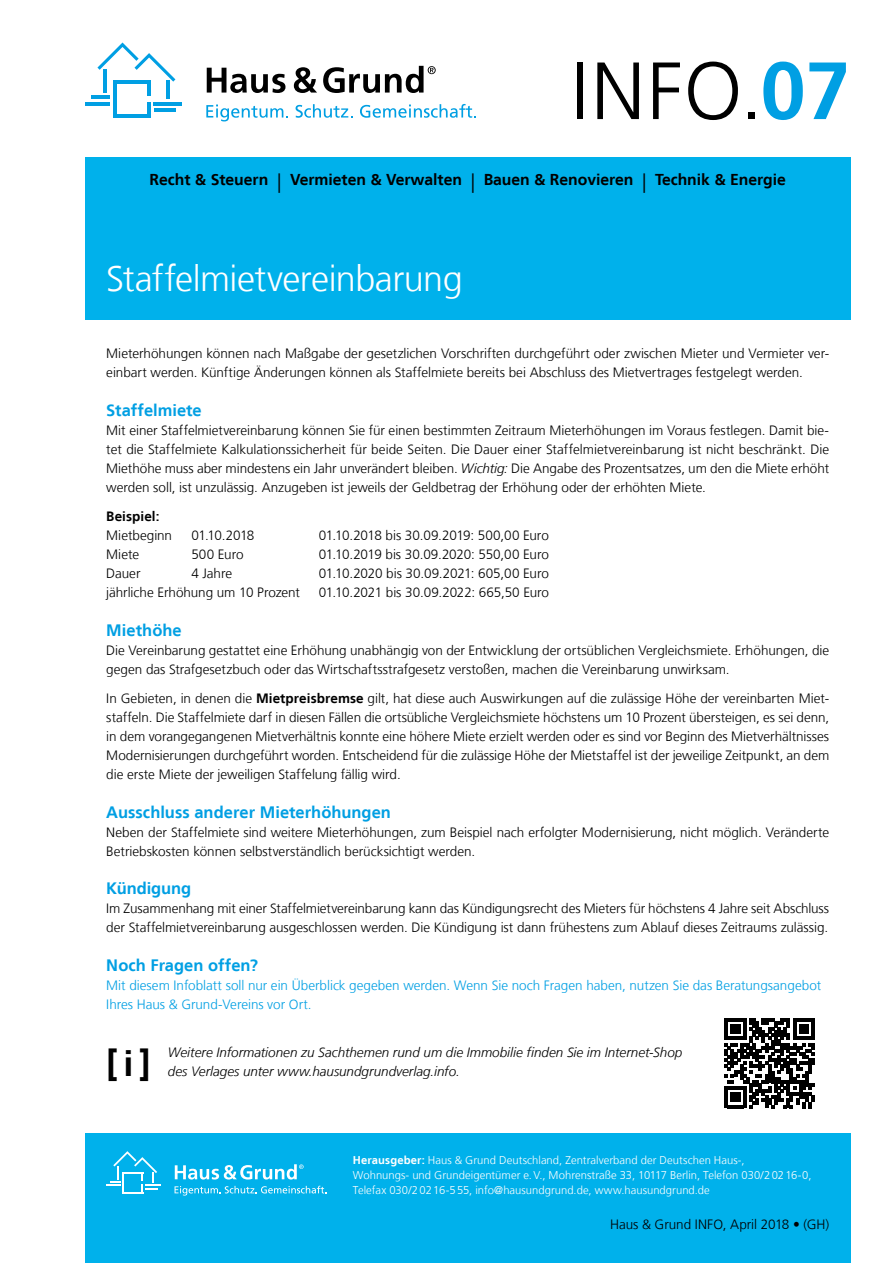
<style>
.page{position:relative;width:893px;height:1263px;background:#fff}
.page>*{position:absolute;margin:0;border:0;box-sizing:border-box;transform-origin:0 0}
.t1{font:300 81px "Frutiger LT";color:#000}
.t2{font:300 36px "Frutiger LT";letter-spacing:-.015em;color:#fff}
.t3{font:700 36px "Frutiger LT";color:#000}
.t4{font:700 16.5px "Frutiger LT";color:#009fe3}
.t5{font:700 15.75px "Frutiger LT";color:#000}
.t6{font:300 13.5px/19.2px "Frutiger LT";letter-spacing:-.005em;color:#000}
.t7{font:300 13.5px/19.2px "Frutiger LT";color:#009fe3}
.t8{font:italic 300 13.5px "Frutiger LT";color:#000}
.t9{font:700 13.5px "Frutiger LT";letter-spacing:.005em;color:#000}
.t10{font:300 11.25px/15px "Frutiger LT";letter-spacing:.005em;color:#fff}
.s1{font-weight:700;color:#009fe3}
.s2{font-weight:300;font-size:19.5px}
.s3{font-style:italic}
.s4{font-weight:700}
</style>
<div class="page">
<div style="left:85px;top:157px;width:765px;height:163px;background:#00b1eb"></div>
<hr style="left:113px;top:80px;width:3px;height:38px;background:#009fe3">
<hr style="left:147px;top:102px;width:4px;height:16px;background:#009fe3">
<hr style="left:113px;top:114px;width:38px;height:4px;background:#009fe3">
<hr style="left:113px;top:80px;width:38px;height:3px;background:#009fe3">
<hr style="left:154px;top:108px;width:21px;height:3px;background:#009fe3">
<hr style="left:154px;top:102px;width:28px;height:3px;background:#009fe3">
<hr style="left:147px;top:80px;width:4px;height:16px;background:#009fe3">
<hr style="left:166px;top:81px;width:3px;height:18px;background:#009fe3">
<hr style="left:91px;top:96px;width:19px;height:3px;background:#009fe3">
<hr style="left:85px;top:102px;width:25px;height:3px;background:#009fe3">
<hr style="left:104px;top:69px;width:3px;height:24px;background:#009fe3">
<svg style="left:97px;top:43px;width:78px;height:39px"></svg>
<svg style="left:207px;top:68px;width:78px;height:25px"></svg>
<svg style="left:294px;top:67px;width:23px;height:26px"></svg>
<svg style="left:323px;top:66px;width:113px;height:27px"></svg>
<svg style="left:206px;top:105px;width:82px;height:16px"></svg>
<svg style="left:296px;top:104px;width:57px;height:14px"></svg>
<svg style="left:360px;top:104px;width:116px;height:14px"></svg>
<div style="left:85px;top:1133px;width:765px;height:130px;background:#00b1eb"></div>
<svg style="left:106px;top:1151px;width:55px;height:42px"></svg>
<svg style="left:175px;top:1164px;width:129px;height:15px"></svg>
<svg style="left:175px;top:1186px;width:151px;height:9px"></svg>
<svg style="left:725px;top:1018px;width:90px;height:90px"></svg>
<h1 class="t1" style="left:571px;top:45px;width:280px">INFO.<span class="s1">07</span></h1>
<p class="t5" style="left:150px;top:170px;width:638px">Recht &amp; Steuern <span class="s2">|</span> Vermieten &amp; Verwalten <span class="s2">|</span> Bauen &amp; Renovieren <span class="s2">|</span> Technik &amp; Energie</p>
<h2 class="t2" style="left:106px;top:258px;width:358px">Staffelmietvereinbarung</h2>
<p class="t6" style="left:106px;top:344px;width:724px">Mieterhöhungen können nach Maßgabe der gesetzlichen Vorschriften durchgeführt oder zwischen Mieter und Vermieter ver&shy;einbart werden. Künftige Änderungen können als Staffelmiete bereits bei Abschluss des Mietvertrages festgelegt werden.</p>
<p class="t4" style="left:106px;top:400px;width:97px">Staffelmiete</p>
<p class="t6" style="left:106px;top:421px;width:724px;text-align:justify">Mit einer Staffelmietvereinbarung können Sie für einen bestimmten Zeitraum Mieterhöhungen im Voraus festlegen. Damit bie&shy;tet die Staffelmiete Kalkulationssicherheit für beide Seiten. Die Dauer einer Staffelmietvereinbarung ist nicht beschränkt. Die Miethöhe muss aber mindestens ein Jahr unverändert bleiben. <span class="s3">Wichtig:</span> Die Angabe des Prozentsatzes, um den die Miete erhöht werden soll, ist unzulässig. Anzugeben ist jeweils der Geldbetrag der Erhöhung oder der erhöhten Miete.</p>
<p class="t9" style="left:106px;top:508px;width:55px">Beispiel:</p>
<p class="t6" style="left:106px;top:526px;width:67px">Mietbeginn</p>
<p class="t6" style="left:191px;top:526px;width:65px">01.10.2018</p>
<p class="t6" style="left:319px;top:526px;width:231px">01.10.2018 bis 30.09.2019: 500,00 Euro</p>
<p class="t6" style="left:106px;top:545px;width:34px">Miete</p>
<p class="t6" style="left:191px;top:545px;width:54px">500 Euro</p>
<p class="t6" style="left:319px;top:545px;width:231px">01.10.2019 bis 30.09.2020: 550,00 Euro</p>
<p class="t6" style="left:106px;top:564px;width:36px">Dauer</p>
<p class="t6" style="left:191px;top:564px;width:42px">4 Jahre</p>
<p class="t6" style="left:319px;top:564px;width:231px">01.10.2020 bis 30.09.2021: 605,00 Euro</p>
<p class="t6" style="left:106px;top:583px;width:195px">jährliche Erhöhung um 10 Prozent</p>
<p class="t6" style="left:319px;top:583px;width:232px">01.10.2021 bis 30.09.2022: 665,50 Euro</p>
<p class="t4" style="left:106px;top:620px;width:77px">Miethöhe</p>
<p class="t6" style="left:106px;top:641px;width:724px">Die Vereinbarung gestattet eine Erhöhung unabhängig von der Entwicklung der ortsüblichen Vergleichsmiete. Erhöhungen, die gegen das Strafgesetzbuch oder das Wirtschaftsstrafgesetz verstoßen, machen die Vereinbarung unwirksam.</p>
<p class="t6" style="left:106px;top:689px;width:724px;text-align:justify">In Gebieten, in denen die <span class="s4">Mietpreisbremse</span> gilt, hat diese auch Auswirkungen auf die zulässige Höhe der vereinbarten Miet&shy;staffeln. Die Staffelmiete darf in diesen Fällen die ortsübliche Vergleichsmiete höchstens um 10 Prozent übersteigen, es sei denn, in dem vorangegangenen Mietverhältnis konnte eine höhere Miete erzielt werden oder es sind vor Beginn des Mietverhältnisses Modernisierungen durchgeführt worden. Entscheidend für die zulässige Höhe der Mietstaffel ist der jeweilige Zeitpunkt, an dem die erste Miete der jeweiligen Staffelung fällig wird.</p>
<p class="t4" style="left:106px;top:802px;width:286px">Ausschluss anderer Mieterhöhungen</p>
<p class="t6" style="left:106px;top:823px;width:724px">Neben der Staffelmiete sind weitere Mieterhöhungen, zum Beispiel nach erfolgter Modernisierung, nicht möglich. Veränderte<br>Betriebskosten können selbstverständlich berücksichtigt werden.</p>
<p class="t4" style="left:106px;top:879px;width:86px">Kündigung</p>
<p class="t6" style="left:106px;top:899px;width:724px">Im Zusammenhang mit einer Staffelmietvereinbarung kann das Kündigungsrecht des Mieters für höchstens 4 Jahre seit Abschluss der Staffelmietvereinbarung ausgeschlossen werden. Die Kündigung ist dann frühestens zum Ablauf dieses Zeitraums zulässig.</p>
<p class="t4" style="left:106px;top:955px;width:153px">Noch Fragen offen?</p>
<p class="t7" style="left:106px;top:976px;width:716px">Mit diesem Infoblatt soll nur ein Überblick gegeben werden. Wenn Sie noch Fragen haben, nutzen Sie das Beratungsangebot<br>Ihres Haus &amp; Grund-Vereins vor Ort.</p>
<h2 class="t3" style="left:106px;top:1042px;width:46px">[i]</h2>
<p class="t8" style="left:168px;top:1044px;width:516px">Weitere Informationen zu Sachthemen rund um die Immobilie finden Sie im Internet-Shop</p>
<p class="t8" style="left:168px;top:1063px;width:293px">des Verlages unter www.hausundgrundverlag.info.</p>
<p class="t10" style="left:353px;top:1152px;width:460px"><span class="s4">Herausgeber:</span> Haus &amp; Grund Deutschland, Zentralverband der Deutschen Haus-,<br>Wohnungs- und Grundeigentümer e.V., Mohrenstraße 33, 10117 Berlin, Telefon 030/20216-0,<br>Telefax 030/20216-555, info@hausundgrund.de, www.hausundgrund.de</p>
<p class="t6" style="left:610px;top:1215px;width:221px">Haus &amp; Grund INFO, April 2018 • (GH)</p>
</div>
